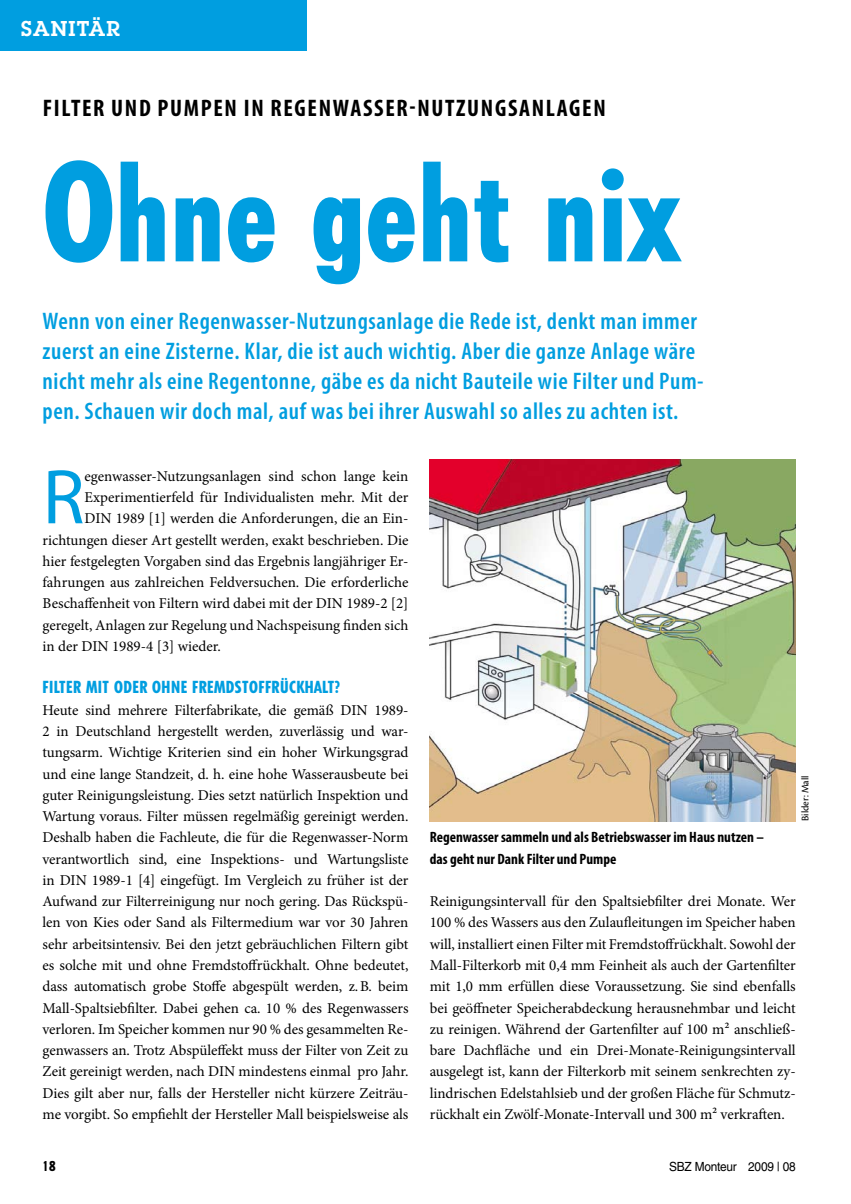
<style>
.page{position:relative;width:851px;height:1204px;background:#fff}
.page>*{position:absolute;margin:0;border:0;box-sizing:border-box;transform-origin:0 0}
.t1{font:800 condensed 135px "Tempo Std";color:#009ee0}
.t2{font:78.15px "Myriad Pro";color:#009ee0}
.t3{font:600 condensed 24px/30px "Myriad Pro";letter-spacing:.025em;color:#009ee0}
.t4{font:700 condensed 24px "Myriad Pro";letter-spacing:.07em;color:#000}
.t5{font:600 21px "Lubalin Graph Std";letter-spacing:.05em;color:#fff}
.t6{font:800 condensed 16.5px "Tempo Std";letter-spacing:.03em;color:#009ee0}
.t7{font:15px/21.3px "Minion Pro";color:#000;text-align:justify}
.t8{font:700 condensed 15px/21.3px "Myriad Pro";color:#000}
.t9{font:800 condensed 13.5px "Tempo Std";color:#000}
.t10{font:12.6px "Helvetica LT Std";letter-spacing:-.02em;color:#000;scale:.94 1}
.t11{font:10.5px "Cronos Pro";color:#000}
</style>
<div class="page">
<img style="left:429px;top:459px;width:366px;height:362px">
<div style="left:0;top:0;width:306px;height:51px;background:#009ee0"></div>
<h3 class="t5" style="left:21px;top:15px;width:100px">SANITÄR</h3>
<h3 class="t4" style="left:43px;top:93px;width:564px">Filter und Pumpen in Regenwasser-Nutzungsanlagen</h3>
<h1 class="t1" style="left:43px;top:127px;width:639px">OHNE GEHT NIX</h1>
<p class="t3" style="left:43px;top:305px;width:662px">Wenn von einer Regenwasser-Nutzungsanlage die Rede ist, denkt man immer zuerst an eine Zisterne. Klar, die ist auch wichtig. Aber die ganze Anlage wäre nicht mehr als eine Regentonne, gäbe es da nicht Bauteile wie Filter und Pum&shy;pen. Schauen wir doch mal, auf was bei ihrer Auswahl so alles zu achten ist.</p>
<h2 class="t2" style="left:43px;top:449px;width:44px">R</h2>
<p class="t7" style="left:85px;top:465px;width:325px">egenwasser-Nutzungsanlagen sind schon lange kein</p>
<p class="t7" style="left:85px;top:486px;width:325px">Experimentierfeld für Individualisten mehr. Mit der</p>
<p class="t7" style="left:85px;top:508px;width:325px">DIN 1989 [1] werden die Anforderungen, die an Ein-</p>
<p class="t7" style="left:43px;top:529px;width:367px">richtungen dieser Art gestellt werden, exakt beschrieben. Die</p>
<p class="t7" style="left:43px;top:550px;width:367px">hier festgelegten Vorgaben sind das Ergebnis langjähriger Er-</p>
<p class="t7" style="left:43px;top:571px;width:367px">fahrungen aus zahlreichen Feldversuchen. Die erforderliche</p>
<p class="t7" style="left:43px;top:593px;width:367px">Beschaffenheit von Filtern wird dabei mit der DIN 1989-2 [2]</p>
<p class="t7" style="left:43px;top:614px;width:367px">geregelt, Anlagen zur Regelung und Nachspeisung finden sich</p>
<p class="t7" style="left:43px;top:635px;width:180px">in der DIN 1989-4 [3] wieder.</p>
<p class="t6" style="left:43px;top:677px;width:299px">FILTER MIT ODER OHNE FREMDSTOFFRÜCKHALT?</p>
<p class="t7" style="left:43px;top:699px;width:367px">Heute sind mehrere Filterfabrikate, die gemäß DIN 1989- 2 in Deutschland hergestellt werden, zuverlässig und war&shy;tungsarm. Wichtige Kriterien sind ein hoher Wirkungsgrad und eine lange Standzeit, d. h. eine hohe Wasserausbeute bei guter Reinigungsleistung. Dies setzt natürlich Inspektion und Wartung voraus. Filter müssen regelmäßig gereinigt werden.<br>Deshalb haben die Fachleute, die für die Regenwasser-Norm verantwortlich sind, eine Inspektions- und Wartungsliste in DIN 1989-1 [4] eingefügt. Im Vergleich zu früher ist der Aufwand zur Filterreinigung nur noch gering. Das Rückspü&shy;len von Kies oder Sand als Filtermedium war vor 30 Jahren sehr arbeitsintensiv. Bei den jetzt gebräuchlichen Filtern gibt es solche mit und ohne Fremdstoffrückhalt. Ohne bedeutet, dass automatisch grobe Stoffe abgespült werden, z.B. beim Mall-Spaltsiebfilter. Dabei gehen ca. 10 % des Regenwassers verloren. Im Speicher kommen nur 90 % des gesammelten Re&shy;genwassers an. Trotz Abspüleffekt muss der Filter von Zeit zu Zeit gereinigt werden, nach DIN mindestens einmal pro Jahr.<br>Dies gilt aber nur, falls der Hersteller nicht kürzere Zeiträu&shy;me vorgibt. So empfiehlt der Hersteller Mall beispielsweise als</p>
<p class="t8" style="left:429px;top:826px;width:335px">Regenwasser sammeln und als Betriebswasser im Haus nutzen – das geht nur Dank Filter und Pumpe</p>
<p class="t11" style="left:799px;top:821px;width:47px;rotate:-90deg">Bilder: Mall</p>
<p class="t7" style="left:429px;top:890px;width:367px">Reinigungsintervall für den Spaltsiebfilter drei Monate. Wer 100 % des Wassers aus den Zulaufleitungen im Speicher haben will, installiert einen Filter mit Fremdstoffrückhalt. Sowohl der Mall-Filterkorb mit 0,4 mm Feinheit als auch der Gartenfilter mit 1,0 mm erfüllen diese Voraussetzung. Sie sind ebenfalls bei geöffneter Speicherabdeckung herausnehmbar und leicht zu reinigen. Während der Gartenfilter auf 100 m² anschließ&shy;bare Dachfläche und ein Drei-Monate-Reinigungsintervall ausgelegt ist, kann der Filterkorb mit seinem senkrechten zy&shy;lindrischen Edelstahlsieb und der großen Fläche für Schmutz&shy;rückhalt ein Zwölf-Monate-Intervall und 300 m² verkraften.</p>
<p class="t9" style="left:43px;top:1157px;width:14px">18</p>
<p class="t10" style="left:669px;top:1158px;width:136px">SBZ Monteur 2009 | 08</p>
</div>
